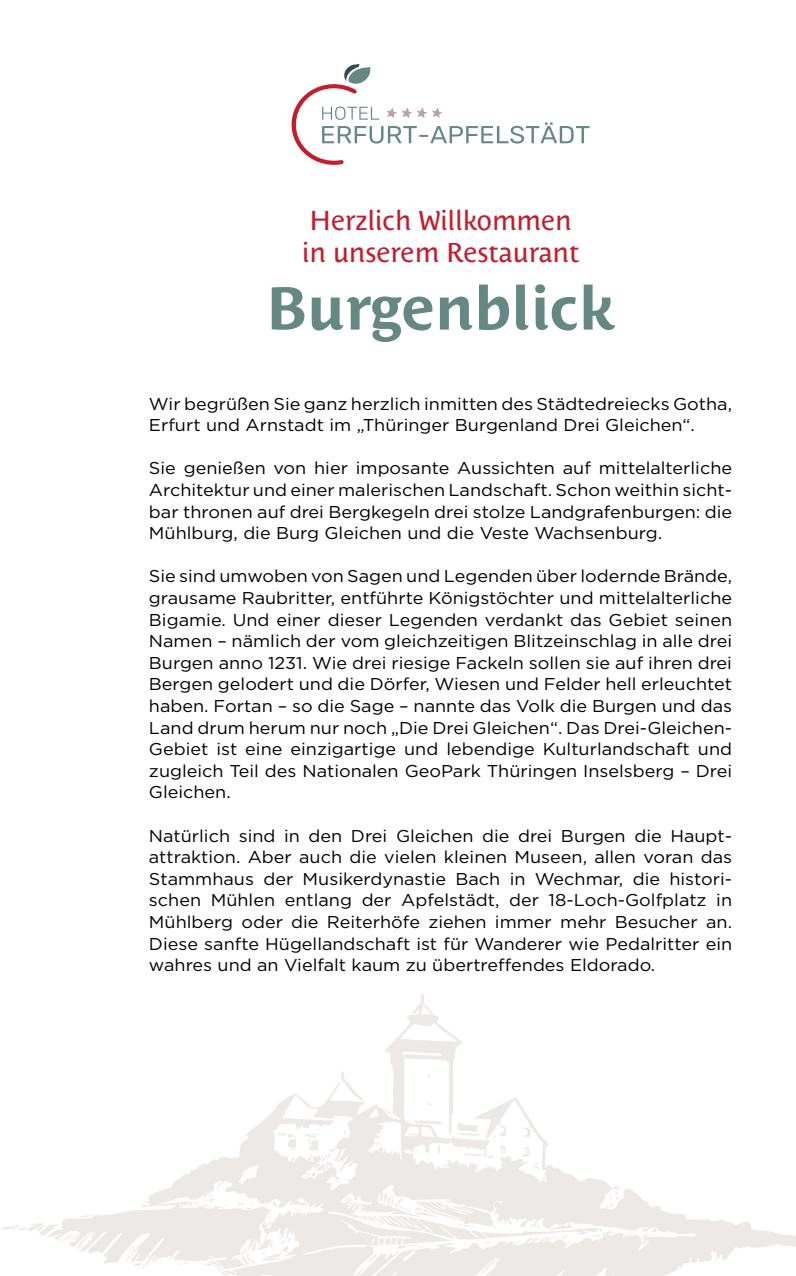
<style>
.page{position:relative;width:796px;height:1276px;background:#fff}
.page>*{position:absolute;margin:0;border:0;box-sizing:border-box;transform-origin:0 0}
.t1{font:700 60px "Costa Ptf";color:#658982}
.t2{font:27px/32.4px "Costa Ptf";color:#c41d2d}
.t3{font:17.1px/21.6px "Gotham";color:#000;text-align:justify;scale:1.05 1}
</style>
<div class="page">
<svg style="left:1px;top:993px;width:794px;height:283px"></svg>
<svg style="left:291px;top:63px;width:298px;height:102px"></svg>
<h2 class="t2" style="left:302px;top:204px;width:278px">Herzlich Willkommen in unserem Restaurant</h2>
<h1 class="t1" style="left:265px;top:275px;width:351px">Burgenblick</h1>
<p class="t3" style="left:149px;top:392px;width:556px">Wir begrüßen Sie ganz herzlich inmitten des Städtedreiecks Gotha,<br>Erfurt und Arnstadt im „Thüringer Burgenland Drei Gleichen“.</p>
<p class="t3" style="left:149px;top:457px;width:556px">Sie genießen von hier imposante Aussichten auf mittelalterliche Architektur und einer malerischen Landschaft. Schon weithin sicht&shy;bar thronen auf drei Bergkegeln drei stolze Landgrafenburgen: die Mühlburg, die Burg Gleichen und die Veste Wachsenburg.</p>
<p class="t3" style="left:149px;top:565px;width:556px">Sie sind umwoben von Sagen und Legenden über lodernde Brände, grausame Raubritter, entführte Königstöchter und mittelalterliche Bigamie. Und einer dieser Legenden verdankt das Gebiet seinen Namen – nämlich der vom gleichzeitigen Blitzeinschlag in alle drei Burgen anno 1231. Wie drei riesige Fackeln sollen sie auf ihren drei Bergen gelodert und die Dörfer, Wiesen und Felder hell erleuchtet haben. Fortan – so die Sage – nannte das Volk die Burgen und das Land drum herum nur noch „Die Drei Gleichen“. Das Drei-Gleichen-Gebiet ist eine einzigartige und lebendige Kulturlandschaft und zugleich Teil des Nationalen GeoPark Thüringen Inselsberg – Drei Gleichen.</p>
<p class="t3" style="left:149px;top:824px;width:556px">Natürlich sind in den Drei Gleichen die drei Burgen die Haupt&shy;attraktion. Aber auch die vielen kleinen Museen, allen voran das Stammhaus der Musikerdynastie Bach in Wechmar, die histori&shy;schen Mühlen entlang der Apfelstädt, der 18-Loch-Golfplatz in Mühlberg oder die Reiterhöfe ziehen immer mehr Besucher an.<br>Diese sanfte Hügellandschaft ist für Wanderer wie Pedalritter ein wahres und an Vielfalt kaum zu übertreffendes Eldorado.</p>
</div>
